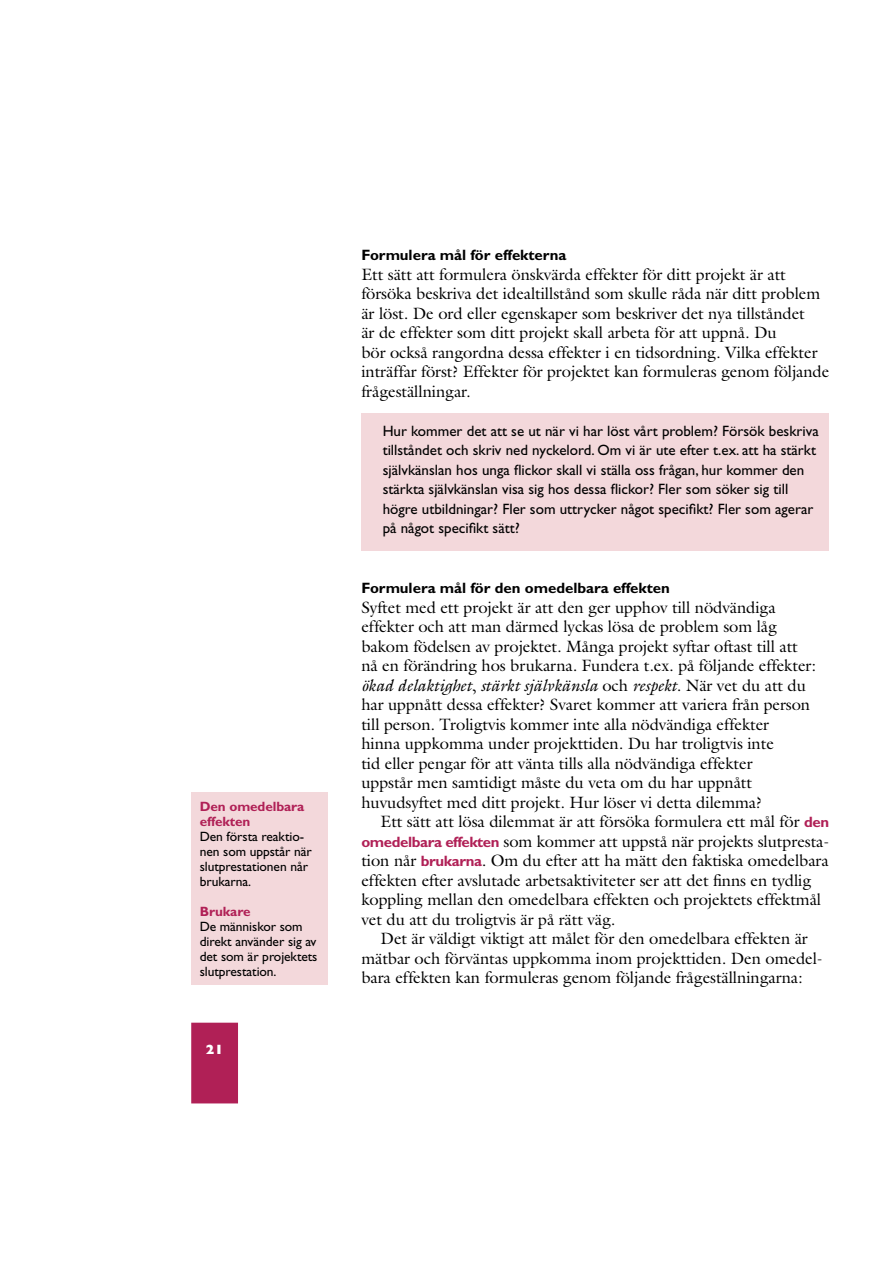
<style>
.page{position:relative;width:893px;height:1263px;background:#fff}
.page>*{position:absolute;margin:0;border:0;box-sizing:border-box;transform-origin:0 0}
.t1{font:16.5px/19.5px "Galliard";letter-spacing:-.005em;color:#000}
.t2{font:15px/19.5px "Gill Sans";color:#000}
.t3{font:700 15px "Gill Sans";color:#000}
.t4{font:13.5px/15px "Gill Sans";letter-spacing:-.005em;color:#000}
.t5{font:700 13.5px/15px "Gill Sans";letter-spacing:-.005em;color:#b02056}
.t6{font:800 13.5px "Gill Sans";color:#fff}
.s1{font-style:italic}
.s2{font-family:"Gill Sans";font-weight:700;font-size:15px;color:#b02056}
</style>
<div class="page">
<div style="left:192px;top:1023px;width:45px;height:80px;background:#b02056"></div>
<div style="left:191px;top:1023px;width:47px;height:80px;border:2px solid #b02056"></div>
<div style="left:361px;top:413px;width:468px;height:138px;background:#f3d8db"></div>
<div style="left:191px;top:792px;width:136px;height:192px;background:#f3d8db"></div>
<p class="t5" style="left:200px;top:800px;width:106px">Den omedelbara effekten</p>
<p class="t4" style="left:200px;top:830px;width:113px">Den första reaktio&shy;nen som uppstår när slutprestationen når brukarna.</p>
<p class="t5" style="left:200px;top:905px;width:52px">Brukare</p>
<p class="t4" style="left:200px;top:920px;width:119px">De människor som direkt använder sig av det som är projektets slutprestation.</p>
<p class="t6" style="left:205px;top:1045px;width:20px">21</p>
<p class="t3" style="left:361px;top:250px;width:206px">Formulera mål för effekterna</p>
<p class="t1" style="left:361px;top:266px;width:469px">Ett sätt att formulera önskvärda effekter för ditt projekt är att försöka beskriva det idealtillstånd som skulle råda när ditt problem är löst. De ord eller egenskaper som beskriver det nya tillståndet<br>är de effekter som ditt projekt skall arbeta för att uppnå. Du<br>bör också rangordna dessa effekter i en tidsordning. Vilka effekter inträffar först? Effekter för projektet kan formuleras genom följande frågeställningar.</p>
<p class="t2" style="left:382px;top:423px;width:437px">Hur kommer det att se ut när vi har löst vårt problem? Försök beskriva tillståndet och skriv ned nyckelord. Om vi är ute efter t.ex. att ha stärkt självkänslan hos unga flickor skall vi ställa oss frågan, hur kommer den stärkta självkänslan visa sig hos dessa flickor? Fler som söker sig till högre utbildningar? Fler som uttrycker något specifikt? Fler som agerar på något specifikt sätt?</p>
<p class="t3" style="left:361px;top:583px;width:310px">Formulera mål för den omedelbara effekten</p>
<p class="t1" style="left:361px;top:599px;width:456px">Syftet med ett projekt är att den ger upphov till nödvändiga effekter och att man därmed lyckas lösa de problem som låg bakom födelsen av projektet. Många projekt syftar oftast till att nå en förändring hos brukarna. Fundera t.ex. på följande effekter: <span class="s1">ökad delaktighet</span>, <span class="s1">stärkt självkänsla</span> och <span class="s1">respekt</span>. När vet du att du har uppnått dessa effekter? Svaret kommer att variera från person till person. Troligtvis kommer inte alla nödvändiga effekter<br>hinna uppkomma under projekttiden. Du har troligtvis inte<br>tid eller pengar för att vänta tills alla nödvändiga effekter<br>uppstår men samtidigt måste du veta om du har uppnått huvudsyftet med ditt projekt. Hur löser vi detta dilemma?</p>
<p class="t1" style="left:361px;top:814px;width:469px;text-indent:19px">Ett sätt att lösa dilemmat är att försöka formulera ett mål för <span class="s2">den omedelbara effekten</span> som kommer att uppstå när projekts slutpresta&shy;tion når <span class="s2">brukarna</span>. Om du efter att ha mätt den faktiska omedelbara effekten efter avslutade arbetsaktiviteter ser att det finns en tydlig koppling mellan den omedelbara effekten och projektets effektmål vet du att du troligtvis är på rätt väg.</p>
<p class="t1" style="left:361px;top:931px;width:463px;text-indent:19px">Det är väldigt viktigt att målet för den omedelbara effekten är mätbar och förväntas uppkomma inom projekttiden. Den omedel&shy;bara effekten kan formuleras genom följande frågeställningarna:</p>
</div>
